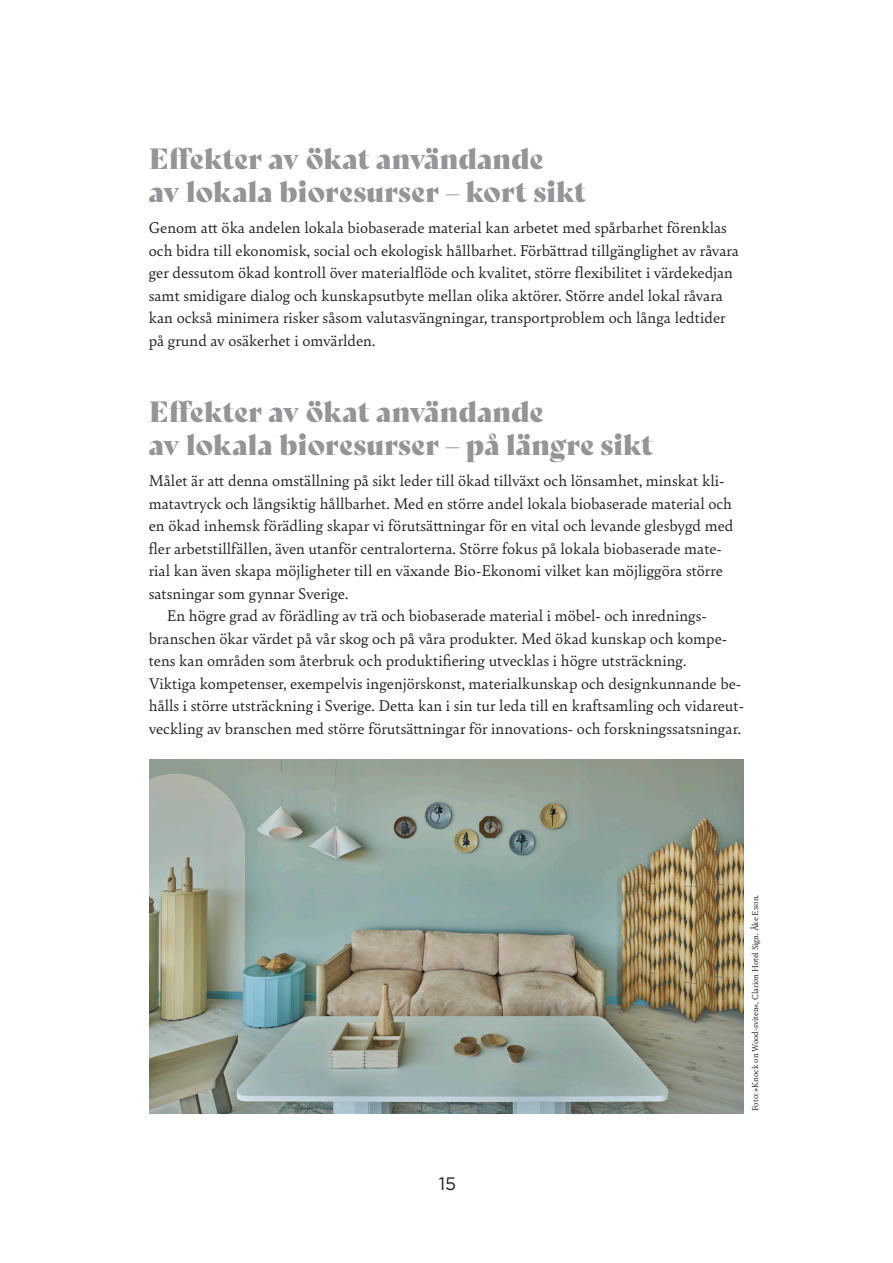
<style>
.page{position:relative;width:893px;height:1263px;background:#fff}
.page>*{position:absolute;margin:0;border:0;box-sizing:border-box;transform-origin:0 0}
.Rubrik_2{font:28.5px/33px "Bely Display";color:#939598}
.t1{font:18px "Gotham";color:#231f20}
.Bröd{font:16.5px/22.5px "Bely";color:#231f20}
.Bröd_indrag{font:16.5px/22.5px "Bely";color:#231f20}
.Fotograf{font:9px "Bely";letter-spacing:-.01em;color:#231f20}
</style>
<div class="page">
<img style="left:150px;top:759px;width:593px;height:354px">
<p class="Rubrik_2" style="left:149px;top:140px;width:439px">Effekter av ökat användande<br>av lokala bioresurser – kort sikt</p>
<p class="Bröd" style="left:149px;top:216px;width:592px">Genom att öka andelen lokala biobaserade material kan arbetet med spårbarhet förenklas och bidra till ekonomisk, social och ekologisk hållbarhet. Förbättrad tillgänglighet av råvara ger dessutom ökad kontroll över materialflöde och kvalitet, större flexibilitet i värdekedjan samt smidigare dialog och kunskapsutbyte mellan olika aktörer. Större andel lokal råvara kan också minimera risker såsom valutasvängningar, transportproblem och långa ledtider på grund av osäkerhet i omvärlden.</p>
<p class="Rubrik_2" style="left:149px;top:393px;width:506px">Effekter av ökat användande<br>av lokala bioresurser – på längre sikt</p>
<p class="Bröd" style="left:149px;top:468px;width:586px">Målet är att denna omställning på sikt leder till ökad tillväxt och lönsamhet, minskat kli&shy;matavtryck och långsiktig hållbarhet. Med en större andel lokala biobaserade material och en ökad inhemsk förädling skapar vi förutsättningar för en vital och levande glesbygd med fler arbetstillfällen, även utanför centralorterna. Större fokus på lokala biobaserade mate&shy;rial kan även skapa möjligheter till en växande Bio-Ekonomi vilket kan möjliggöra större satsningar som gynnar Sverige.</p>
<p class="Bröd_indrag" style="left:149px;top:603px;width:580px;text-indent:18px">En högre grad av förädling av trä och biobaserade material i möbel- och inrednings&shy;branschen ökar värdet på vår skog och på våra produkter. Med ökad kunskap och kompe&shy;tens kan områden som återbruk och produktifiering utvecklas i högre utsträckning.</p>
<p class="Bröd" style="left:149px;top:671px;width:597px">Viktiga kompetenser, exempelvis ingenjörskonst, materialkunskap och designkunnande be&shy;hålls i större utsträckning i Sverige. Detta kan i sin tur leda till en kraftsamling och vidareut&shy;veckling av branschen med större förutsättningar för innovations- och forskningssatsningar.</p>
<p class="t1" style="left:439px;top:1172px;width:19px">15</p>
<p class="Fotograf" style="left:749px;top:1111px;width:218px;rotate:-90deg">Foto: »Knock on Wood-sviten«, Clarion Hotel Sign. Åke E:son.</p>
</div>
